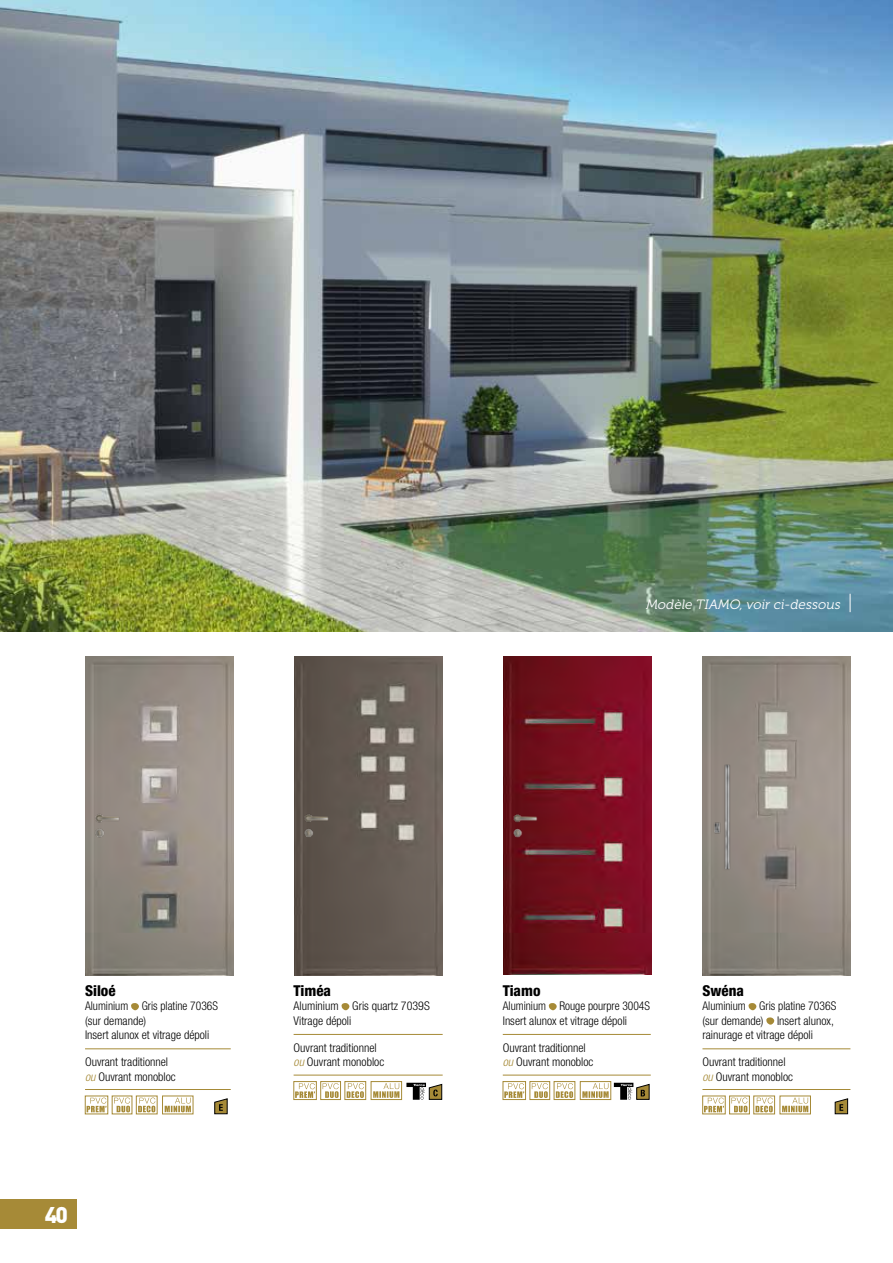
<style>
.page{position:relative;width:893px;height:1263px;background:#fff}
.page>*{position:absolute;margin:0;border:0;box-sizing:border-box;transform-origin:0 0}
.t1{font:900 22.5px "DIN Pro";color:#fff}
.t2{font:800 condensed 15px "Helvetica Neue LT Std";color:#000}
.t3{font:italic 13.5px "Museo 300";color:#fff}
.t4{font:300 condensed 12px/14.4px "Helvetica Neue LT Std";color:#000;scale:.96 1}
.t5{font:300 condensed 12px/14.4px "Helvetica Neue LT Std";color:#000}
.s1{font-style:italic;color:#a68a37}
</style>
<div class="page">
<img style="left:0;top:0;width:893px;height:631px">
<img style="left:85px;top:656px;width:148px;height:319px">
<img style="left:702px;top:656px;width:148px;height:319px">
<img style="left:295px;top:656px;width:148px;height:319px">
<img style="left:503px;top:656px;width:148px;height:319px">
<hr style="left:503px;top:1034px;width:148px;height:1px;background:#a68a37">
<hr style="left:503px;top:1075px;width:148px;height:1px;background:#a68a37">
<svg style="left:549px;top:1003px;width:8px;height:7px"></svg>
<svg style="left:505px;top:1083px;width:19px;height:15px"></svg>
<div style="left:503px;top:1081px;width:23px;height:19px;border:1px solid #a68a37"></div>
<svg style="left:532px;top:1083px;width:16px;height:15px"></svg>
<div style="left:530px;top:1081px;width:20px;height:19px;border:1px solid #a68a37"></div>
<svg style="left:556px;top:1083px;width:17px;height:15px"></svg>
<div style="left:554px;top:1081px;width:21px;height:19px;border:1px solid #a68a37"></div>
<div style="left:580px;top:1081px;width:31px;height:19px;border:1px solid #a68a37"></div>
<svg style="left:582px;top:1083px;width:68px;height:17px"></svg>
<hr style="left:85px;top:1048px;width:146px;height:1px;background:#a68a37">
<hr style="left:85px;top:1089px;width:146px;height:1px;background:#a68a37">
<svg style="left:131px;top:1003px;width:8px;height:7px"></svg>
<svg style="left:87px;top:1098px;width:19px;height:14px"></svg>
<svg style="left:114px;top:1098px;width:16px;height:14px"></svg>
<svg style="left:138px;top:1098px;width:17px;height:14px"></svg>
<svg style="left:165px;top:1098px;width:26px;height:14px"></svg>
<svg style="left:214px;top:1098px;width:14px;height:16px"></svg>
<hr style="left:702px;top:1048px;width:148px;height:1px;background:#a68a37">
<hr style="left:702px;top:1089px;width:148px;height:1px;background:#a68a37">
<svg style="left:748px;top:1003px;width:9px;height:7px"></svg>
<svg style="left:766px;top:1017px;width:9px;height:8px"></svg>
<svg style="left:704px;top:1098px;width:19px;height:14px"></svg>
<svg style="left:731px;top:1098px;width:16px;height:14px"></svg>
<div style="left:729px;top:1096px;width:21px;height:18px;border:1px solid #a68a37"></div>
<svg style="left:755px;top:1098px;width:18px;height:14px"></svg>
<div style="left:753px;top:1096px;width:22px;height:18px;border:1px solid #a68a37"></div>
<svg style="left:782px;top:1098px;width:26px;height:14px"></svg>
<svg style="left:834px;top:1098px;width:14px;height:16px"></svg>
<hr style="left:294px;top:1034px;width:149px;height:1px;background:#a68a37">
<hr style="left:294px;top:1075px;width:149px;height:1px;background:#a68a37">
<svg style="left:341px;top:1003px;width:9px;height:7px"></svg>
<svg style="left:296px;top:1083px;width:19px;height:15px"></svg>
<div style="left:294px;top:1081px;width:23px;height:19px;border:1px solid #a68a37"></div>
<svg style="left:323px;top:1083px;width:16px;height:15px"></svg>
<div style="left:320px;top:1081px;width:21px;height:19px;border:1px solid #a68a37"></div>
<svg style="left:347px;top:1083px;width:17px;height:15px"></svg>
<div style="left:345px;top:1081px;width:21px;height:19px;border:1px solid #a68a37"></div>
<svg style="left:373px;top:1083px;width:26px;height:15px"></svg>
<div style="left:371px;top:1081px;width:31px;height:19px;border:1px solid #a68a37"></div>
<svg style="left:406px;top:1083px;width:36px;height:17px"></svg>
<div style="left:0;top:1199px;width:77px;height:30px;background:#a68a37"></div>
<svg style="left:850px;top:594px;width:1px;height:18px"></svg>
<p class="t3" style="left:646px;top:597px;width:199px">Modèle TIAMO, voir ci-dessous</p>
<p class="t2" style="left:85px;top:981px;width:32px">Siloé</p>
<p class="t4" style="left:85px;top:999px;width:140px">Aluminium Gris platine 7036S (sur demande)<br>Insert alunox et vitrage dépoli</p>
<p class="t5" style="left:85px;top:1055px;width:92px">Ouvrant traditionnel <span class="s1">ou</span> Ouvrant monobloc</p>
<h1 class="t1" style="left:45px;top:1199px;width:25px">40</h1>
<p class="t2" style="left:294px;top:981px;width:39px">Timéa</p>
<p class="t5" style="left:294px;top:999px;width:138px">Aluminium Gris quartz 7039S<br>Vitrage dépoli</p>
<p class="t5" style="left:294px;top:1040px;width:92px">Ouvrant traditionnel <span class="s1">ou</span> Ouvrant monobloc</p>
<p class="t2" style="left:503px;top:981px;width:39px">Tiamo</p>
<p class="t4" style="left:503px;top:999px;width:155px">Aluminium Rouge pourpre 3004S<br>Insert alunox et vitrage dépoli</p>
<p class="t5" style="left:503px;top:1040px;width:92px">Ouvrant traditionnel <span class="s1">ou</span> Ouvrant monobloc</p>
<p class="t2" style="left:702px;top:981px;width:43px">Swéna</p>
<p class="t4" style="left:702px;top:999px;width:141px">Aluminium Gris platine 7036S (sur demande) Insert alunox, rainurage et vitrage dépoli</p>
<p class="t5" style="left:702px;top:1055px;width:92px">Ouvrant traditionnel <span class="s1">ou</span> Ouvrant monobloc</p>
</div>
